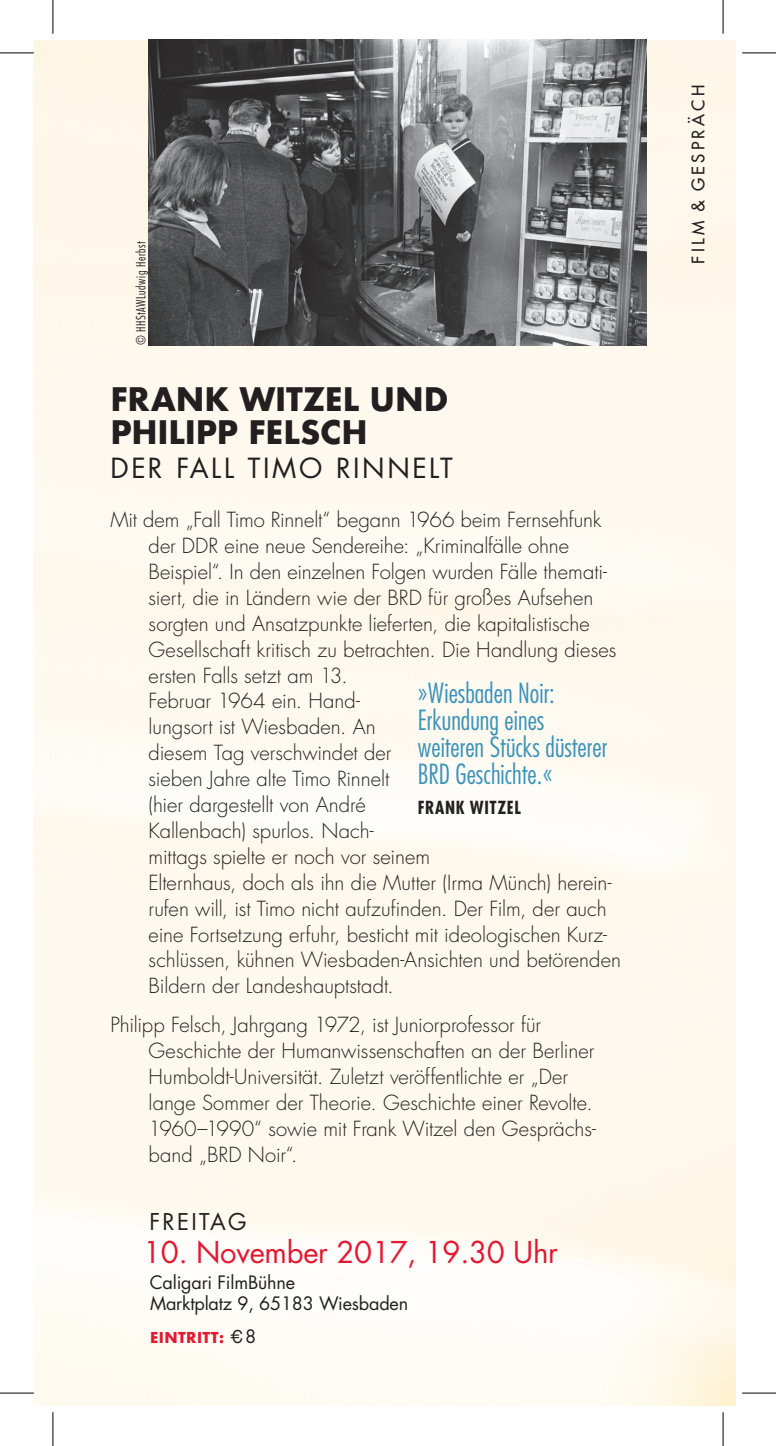
<style>
.page{position:relative;width:776px;height:1446px;background:#fff}
.page>*{position:absolute;margin:0;border:0;box-sizing:border-box;transform-origin:0 0}
.t1{font:700 31.5px/33.8px "Futura";letter-spacing:-.005em;color:#231f20}
.t2{font:29.25px "Futura";letter-spacing:-.01em;color:#e21931}
.t3{font:300 condensed 27px/27px "Futura";color:#3a92b9}
.t4{font:27px "Futura";letter-spacing:.095em;color:#231f20}
.t5{font:22.5px "Futura";letter-spacing:.1em;color:#231f20}
.t6{font:300 20.25px/25.9px "Futura";letter-spacing:-.005em;color:#231f20}
.t7{font:18px/20.2px "Futura";letter-spacing:-.01em;color:#231f20}
.t8{font:700 condensed 17.55px "Futura";letter-spacing:.035em;color:#231f20}
.t9{font:16.88px "Futura";letter-spacing:.2em;color:#231f20}
.t10{font:700 14.62px "Futura";letter-spacing:.025em;color:#e21931}
.t11{font:300 condensed 12.38px "Futura";letter-spacing:.05em;color:#231f20}
.s1{font-family:"Helvetica";font-weight:400;font-size:18px;color:#231f20}
.s2{font-weight:400;font-size:18px;color:#231f20}
</style>
<div class="page">
<img style="left:34px;top:40px;width:701px;height:1365px">
<img style="left:148px;top:39px;width:498px;height:307px">
<hr style="left:0;top:53px;width:34px;height:1px;background:#000">
<hr style="left:742px;top:53px;width:33px;height:1px;background:#000">
<hr style="left:0;top:1392px;width:34px;height:1px;background:#000">
<hr style="left:742px;top:1392px;width:33px;height:1px;background:#000">
<hr style="left:53px;top:0;width:1px;height:34px;background:#000">
<hr style="left:53px;top:1411px;width:1px;height:34px;background:#000">
<hr style="left:722px;top:0;width:1px;height:34px;background:#000">
<hr style="left:722px;top:1411px;width:1px;height:34px;background:#000">
<p class="t11" style="left:133px;top:345px;width:105px;rotate:-90deg">© HHStAWLudwig Herbst</p>
<h1 class="t1" style="left:110px;top:382px;width:339px">FRANK WITZEL UND<br>PHILIPP FELSCH</h1>
<h3 class="t4" style="left:110px;top:449px;width:344px">DER FALL TIMO RINNELT</h3>
<p class="t6" style="left:149px;top:507px;width:474px;text-indent:-38px">Mit dem „Fall Timo Rinnelt“ begann 1966 beim Fernsehfunk der DDR eine neue Sendereihe: „Kriminalfälle ohne Beispiel“. In den einzelnen Folgen wurden Fälle themati&shy;siert, die in Ländern wie der BRD für großes Aufsehen sorgten und Ansatzpunkte lieferten, die kapitalistische Gesellschaft kritisch zu betrachten. Die Handlung dieses ersten Falls setzt am 13.<br>Februar 1964 ein. Hand-<br>lungsort ist Wiesbaden. An<br>diesem Tag verschwindet der<br>sieben Jahre alte Timo Rinnelt<br>(hier dargestellt von André<br>Kallenbach) spurlos. Nach-<br>mittags spielte er noch vor seinem<br>Elternhaus, doch als ihn die Mutter (Irma Münch) herein&shy;rufen will, ist Timo nicht aufzufinden. Der Film, der auch eine Fortsetzung erfuhr, besticht mit ideologischen Kurz&shy;schlüssen, kühnen Wiesbaden-Ansichten und betörenden Bildern der Landeshauptstadt.</p>
<p class="t6" style="left:149px;top:1011px;width:449px;text-indent:-38px">Philipp Felsch, Jahrgang 1972, ist Juniorprofessor für Geschichte der Humanwissenschaften an der Berliner Humboldt-Universität. Zuletzt veröffentlichte er „Der lange Sommer der Theorie. Geschichte einer Revolte.<br>1960–1990“ sowie mit Frank Witzel den Gesprächs&shy;band „BRD Noir“.</p>
<h3 class="t3" style="left:417px;top:679px;width:191px">»Wiesbaden Noir:<br>Erkundung eines weiteren Stücks düsterer<br>BRD Geschichte.«</h3>
<p class="t8" style="left:417px;top:795px;width:105px">FRANK WITZEL</p>
<p class="t5" style="left:150px;top:1205px;width:98px">FREITAG</p>
<h2 class="t2" style="left:143px;top:1231px;width:416px">10. November 2017, 19.30 Uhr</h2>
<p class="t7" style="left:150px;top:1272px;width:260px">Caligari FilmBühne<br>Marktplatz 9, 65183 Wiesbaden</p>
<p class="t10" style="left:150px;top:1326px;width:108px">EINTRITT: <span class="s1">€</span><span class="s2">8</span></p>
<p class="t9" style="left:687px;top:264px;width:180px;rotate:-90deg">FILM &amp; GESPRÄCH</p>
</div>
